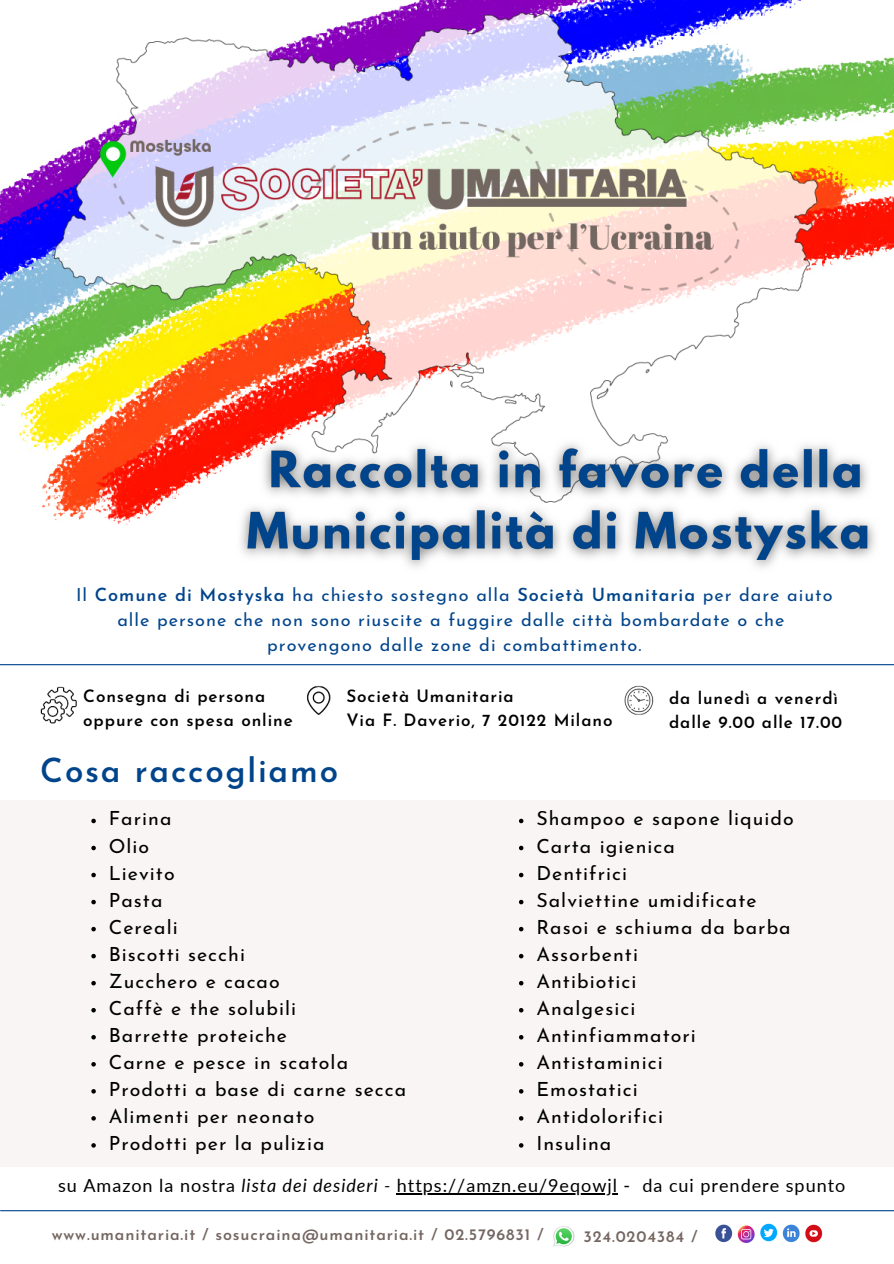
<style>
.page{position:relative;width:894px;height:1264px;background:#fff}
.page>*{position:absolute;margin:0;border:0;box-sizing:border-box;transform-origin:0 0}
.t1{font:600 33px "Josefin Sans";letter-spacing:.055em;color:#00448b}
.t2{font:19.5px "Josefin Sans";letter-spacing:.055em;color:#000}
.t3{font:18px "Josefin Sans";letter-spacing:.055em;color:#00448b}
.t4{font:18px "Lato";letter-spacing:.055em;color:#000}
.t5{font:600 16.95px "Josefin Sans";letter-spacing:.055em;color:#000}
.t6{font:600 16.05px "Josefin Sans";letter-spacing:.055em;color:#746661}
.s1{font-weight:600}
.s2{font-style:italic}
</style>
<div class="page">
<img style="left:0;top:0;width:893px;height:525px">
<img style="left:307px;top:685px;width:24px;height:30px">
<img style="left:40px;top:686px;width:37px;height:38px">
<img style="left:624px;top:685px;width:30px;height:30px">
<div style="left:0;top:800px;width:893px;height:366px;background:#f8f5f4"></div>
<hr style="left:0;top:664px;width:893px;height:1px;background:#00448b">
<img style="left:228px;top:430px;width:665px;height:138px">
<svg style="left:519px;top:818px;width:4px;height:5px"></svg>
<svg style="left:519px;top:845px;width:4px;height:5px"></svg>
<svg style="left:519px;top:872px;width:4px;height:5px"></svg>
<svg style="left:519px;top:899px;width:4px;height:5px"></svg>
<svg style="left:519px;top:926px;width:4px;height:5px"></svg>
<svg style="left:519px;top:953px;width:4px;height:5px"></svg>
<svg style="left:519px;top:981px;width:4px;height:4px"></svg>
<svg style="left:519px;top:1008px;width:4px;height:4px"></svg>
<svg style="left:519px;top:1035px;width:4px;height:4px"></svg>
<svg style="left:519px;top:1062px;width:4px;height:4px"></svg>
<svg style="left:519px;top:1089px;width:4px;height:4px"></svg>
<svg style="left:519px;top:1116px;width:4px;height:4px"></svg>
<svg style="left:519px;top:1143px;width:4px;height:4px"></svg>
<hr style="left:397px;top:1193px;width:221px;height:1px;background:#000">
<img style="left:715px;top:1223px;width:108px;height:20px">
<img style="left:553px;top:1232px;width:22px;height:15px">
<svg style="left:554px;top:1226px;width:19px;height:19px"></svg>
<hr style="left:1px;top:1210px;width:892px;height:1px;background:#00448b">
<svg style="left:91px;top:818px;width:5px;height:5px"></svg>
<svg style="left:91px;top:845px;width:5px;height:5px"></svg>
<svg style="left:91px;top:872px;width:5px;height:5px"></svg>
<svg style="left:91px;top:899px;width:5px;height:5px"></svg>
<svg style="left:91px;top:926px;width:5px;height:5px"></svg>
<svg style="left:91px;top:953px;width:5px;height:5px"></svg>
<svg style="left:91px;top:981px;width:5px;height:4px"></svg>
<svg style="left:91px;top:1008px;width:5px;height:4px"></svg>
<svg style="left:91px;top:1035px;width:5px;height:4px"></svg>
<svg style="left:91px;top:1062px;width:5px;height:4px"></svg>
<svg style="left:91px;top:1089px;width:5px;height:4px"></svg>
<svg style="left:91px;top:1116px;width:5px;height:4px"></svg>
<svg style="left:91px;top:1143px;width:5px;height:4px"></svg>
<p class="t3" style="left:76px;top:587px;width:757px">Il <span class="s1">Comune di Mostyska</span> ha chiesto sostegno alla <span class="s1">Società Umanitaria</span> per dare aiuto</p>
<p class="t3" style="left:117px;top:612px;width:668px">alle persone che non sono riuscite a fuggire dalle città bombardate o che</p>
<p class="t3" style="left:267px;top:637px;width:375px">provengono dalle zone di combattimento.</p>
<p class="t5" style="left:83px;top:689px;width:183px">Consegna di persona</p>
<p class="t5" style="left:83px;top:713px;width:211px">oppure con spesa online</p>
<p class="t5" style="left:346px;top:689px;width:169px">Società Umanitaria</p>
<p class="t5" style="left:346px;top:713px;width:267px">Via F. Daverio, 7 20122 Milano</p>
<p class="t1" style="left:40px;top:757px;width:299px">Cosa raccogliamo</p>
<p class="t5" style="left:669px;top:691px;width:170px">da lunedì a venerdì</p>
<p class="t5" style="left:669px;top:714px;width:174px">dalle 9.00 alle 17.00</p>
<p class="t2" style="left:109px;top:810px;width:64px">Farina</p>
<p class="t2" style="left:109px;top:837px;width:42px">Olio</p>
<p class="t2" style="left:109px;top:865px;width:67px">Lievito</p>
<p class="t2" style="left:109px;top:892px;width:55px">Pasta</p>
<p class="t2" style="left:109px;top:919px;width:70px">Cereali</p>
<p class="t2" style="left:109px;top:946px;width:138px">Biscotti secchi</p>
<p class="t2" style="left:109px;top:973px;width:172px">Zucchero e cacao</p>
<p class="t2" style="left:109px;top:1000px;width:189px">Caffè e the solubili</p>
<p class="t2" style="left:109px;top:1027px;width:180px">Barrette proteiche</p>
<p class="t2" style="left:109px;top:1054px;width:241px">Carne e pesce in scatola</p>
<p class="t2" style="left:109px;top:1081px;width:299px">Prodotti a base di carne secca</p>
<p class="t2" style="left:109px;top:1108px;width:207px">Alimenti per neonato</p>
<p class="t2" style="left:109px;top:1135px;width:217px">Prodotti per la pulizia</p>
<p class="t2" style="left:536px;top:810px;width:259px">Shampoo e sapone liquido</p>
<p class="t2" style="left:536px;top:837px;width:140px">Carta igienica</p>
<p class="t2" style="left:536px;top:865px;width:92px">Dentifrici</p>
<p class="t2" style="left:536px;top:892px;width:222px">Salviettine umidificate</p>
<p class="t2" style="left:536px;top:919px;width:256px">Rasoi e schiuma da barba</p>
<p class="t2" style="left:536px;top:946px;width:103px">Assorbenti</p>
<p class="t2" style="left:536px;top:973px;width:102px">Antibiotici</p>
<p class="t2" style="left:536px;top:1000px;width:101px">Analgesici</p>
<p class="t2" style="left:536px;top:1027px;width:161px">Antinfiammatori</p>
<p class="t2" style="left:536px;top:1054px;width:128px">Antistaminici</p>
<p class="t2" style="left:536px;top:1081px;width:103px">Emostatici</p>
<p class="t2" style="left:536px;top:1108px;width:128px">Antidolorifici</p>
<p class="t2" style="left:536px;top:1135px;width:76px">Insulina</p>
<p class="t4" style="left:58px;top:1174px;width:788px">su Amazon la nostra <span class="s2">lista dei desideri -</span> https://amzn.eu/9eqowjl - da cui prendere spunto</p>
<p class="t6" style="left:52px;top:1228px;width:493px">www.umanitaria.it / sosucraina@umanitaria.it / 02.5796831 /</p>
<p class="t6" style="left:583px;top:1229px;width:116px">324.0204384 /</p>
</div>
